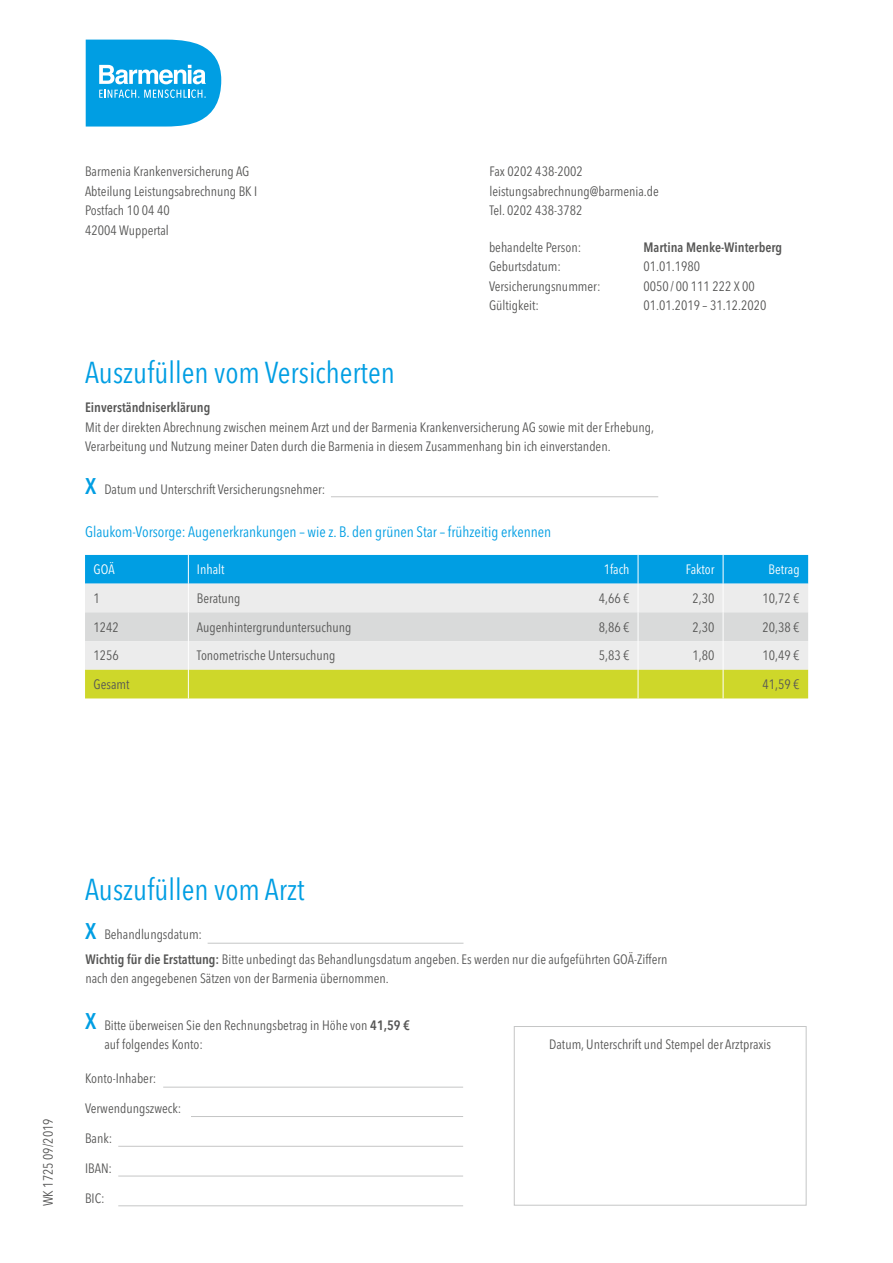
<style>
.page{position:relative;width:893px;height:1263px;background:#fff}
.page>*{position:absolute;margin:0;border:0;box-sizing:border-box;transform-origin:0 0}
.t1{font:condensed 30px "Avenir Next LT Pro";color:#009ee3}
.t2{font:600 condensed 22.5px "Avenir Next LT Pro";color:#009ee3}
.t3{font:condensed 15px "Avenir Next LT Pro";color:#009ee3}
.t4{font:condensed 13.5px/19.5px "Avenir Next LT Pro";color:#565655}
.t5{font:600 condensed 13.5px "Avenir Next LT Pro";color:#565655}
.t6{font:condensed 13.5px "Avenir Next LT Pro";color:#fff}
.s1{font-weight:600;font-size:22.5px;color:#009ee3}
.s2{font-weight:600}
</style>
<div class="page">
<svg style="left:86px;top:40px;width:135px;height:87px;background:#2dafe7"></svg>
<svg style="left:85px;top:555px;width:723px;height:143px;background:#b3d4c0"></svg>
<hr style="left:118px;top:1205px;width:345px;height:1px;background:#c5c6c6">
<hr style="left:118px;top:1176px;width:345px;height:1px;background:#c5c6c6">
<hr style="left:118px;top:1146px;width:345px;height:1px;background:#c5c6c6">
<hr style="left:191px;top:1116px;width:272px;height:1px;background:#c5c6c6">
<hr style="left:163px;top:1087px;width:300px;height:1px;background:#c5c6c6">
<div style="left:514px;top:1026px;width:292px;height:179px;border:1px solid #c5c6c6"></div>
<hr style="left:208px;top:943px;width:255px;height:1px;background:#c5c6c6">
<hr style="left:331px;top:496px;width:327px;height:1px;background:#c5c6c6">
<p class="t4" style="left:85px;top:162px;width:174px">Barmenia Krankenversicherung AG<br>Abteilung Leistungsabrechnung BK I<br>Postfach 10 04 40<br>42004 Wuppertal</p>
<p class="t4" style="left:489px;top:162px;width:171px">Fax 0202 438-2002 leistungsabrechnung@barmenia.de<br>Tel. 0202 438-3782</p>
<p class="t4" style="left:489px;top:237px;width:113px">behandelte Person:<br>Geburtsdatum:<br>Versicherungsnummer:<br>Gültigkeit:</p>
<p class="t5" style="left:643px;top:239px;width:140px">Martina Menke-Winterberg</p>
<p class="t4" style="left:643px;top:257px;width:125px">01.01.1980<br>0050 / 00 111 222 X 00<br>01.01.2019 – 31.12.2020</p>
<h1 class="t1" style="left:85px;top:354px;width:311px">Auszufüllen vom Versicherten</h1>
<p class="t5" style="left:85px;top:399px;width:127px">Einverständniserklärung</p>
<p class="t4" style="left:85px;top:417px;width:571px">Mit der direkten Abrechnung zwischen meinem Arzt und der Barmenia Krankenversicherung AG sowie mit der Erhebung,<br>Verarbeitung und Nutzung meiner Daten durch die Barmenia in diesem Zusammenhang bin ich einverstanden.</p>
<p class="t4" style="left:85px;top:480px;width:242px"><span class="s1">X</span> Datum und Unterschrift Versicherungsnehmer:</p>
<p class="t3" style="left:85px;top:523px;width:468px">Glaukom-Vorsorge: Augenerkrankungen – wie z. B. den grünen Star – frühzeitig erkennen</p>
<p class="t6" style="left:94px;top:561px;width:23px">GOÄ</p>
<p class="t6" style="left:197px;top:561px;width:29px">Inhalt</p>
<p class="t6" style="left:604px;top:561px;width:27px">1fach</p>
<p class="t6" style="left:686px;top:561px;width:30px">Faktor</p>
<p class="t6" style="left:769px;top:561px;width:33px">Betrag</p>
<p class="t4" style="left:94px;top:588px;width:8px">1</p>
<p class="t4" style="left:197px;top:588px;width:45px">Beratung</p>
<p class="t4" style="left:599px;top:588px;width:32px">4,66 €</p>
<p class="t4" style="left:693px;top:588px;width:23px">2,30</p>
<p class="t4" style="left:762px;top:588px;width:39px">10,72 €</p>
<p class="t4" style="left:94px;top:617px;width:27px">1242</p>
<p class="t4" style="left:197px;top:617px;width:156px">Augenhintergrunduntersuchung</p>
<p class="t4" style="left:599px;top:617px;width:32px">8,86 €</p>
<p class="t4" style="left:693px;top:617px;width:23px">2,30</p>
<p class="t4" style="left:762px;top:617px;width:39px">20,38 €</p>
<p class="t4" style="left:94px;top:646px;width:27px">1256</p>
<p class="t4" style="left:197px;top:646px;width:140px">Tonometrische Untersuchung</p>
<p class="t4" style="left:599px;top:646px;width:32px">5,83 €</p>
<p class="t4" style="left:693px;top:646px;width:23px">1,80</p>
<p class="t4" style="left:762px;top:646px;width:39px">10,49 €</p>
<p class="t4" style="left:94px;top:674px;width:37px">Gesamt</p>
<p class="t4" style="left:762px;top:674px;width:39px">41,59 €</p>
<p class="t4" style="left:38px;top:1206px;width:90px;rotate:-90deg">WK 1725 09/2019</p>
<h1 class="t1" style="left:85px;top:871px;width:221px">Auszufüllen vom Arzt</h1>
<h2 class="t2" style="left:85px;top:917px;width:13px">X</h2>
<p class="t4" style="left:85px;top:949px;width:584px"><span class="s2">Wichtig für die Erstattung:</span> Bitte unbedingt das Behandlungsdatum angeben. Es werden nur die aufgeführten GOÄ-Ziffern nach den angegebenen Sätzen von der Barmenia übernommen.</p>
<p class="t4" style="left:104px;top:925px;width:99px">Behandlungsdatum:</p>
<h2 class="t2" style="left:85px;top:1007px;width:13px">X</h2>
<p class="t4" style="left:104px;top:1015px;width:307px">Bitte überweisen Sie den Rechnungsbetrag in Höhe von <span class="s2">41,59 € </span>auf folgendes Konto:</p>
<p class="t4" style="left:85px;top:1068px;width:73px">Konto-Inhaber:</p>
<p class="t4" style="left:85px;top:1098px;width:98px">Verwendungszweck:</p>
<p class="t4" style="left:85px;top:1128px;width:29px">Bank:</p>
<p class="t4" style="left:85px;top:1158px;width:29px">IBAN:</p>
<p class="t4" style="left:85px;top:1188px;width:21px">BIC:</p>
<p class="t4" style="left:549px;top:1034px;width:223px">Datum, Unterschrift und Stempel der Arztpraxis</p>
</div>
